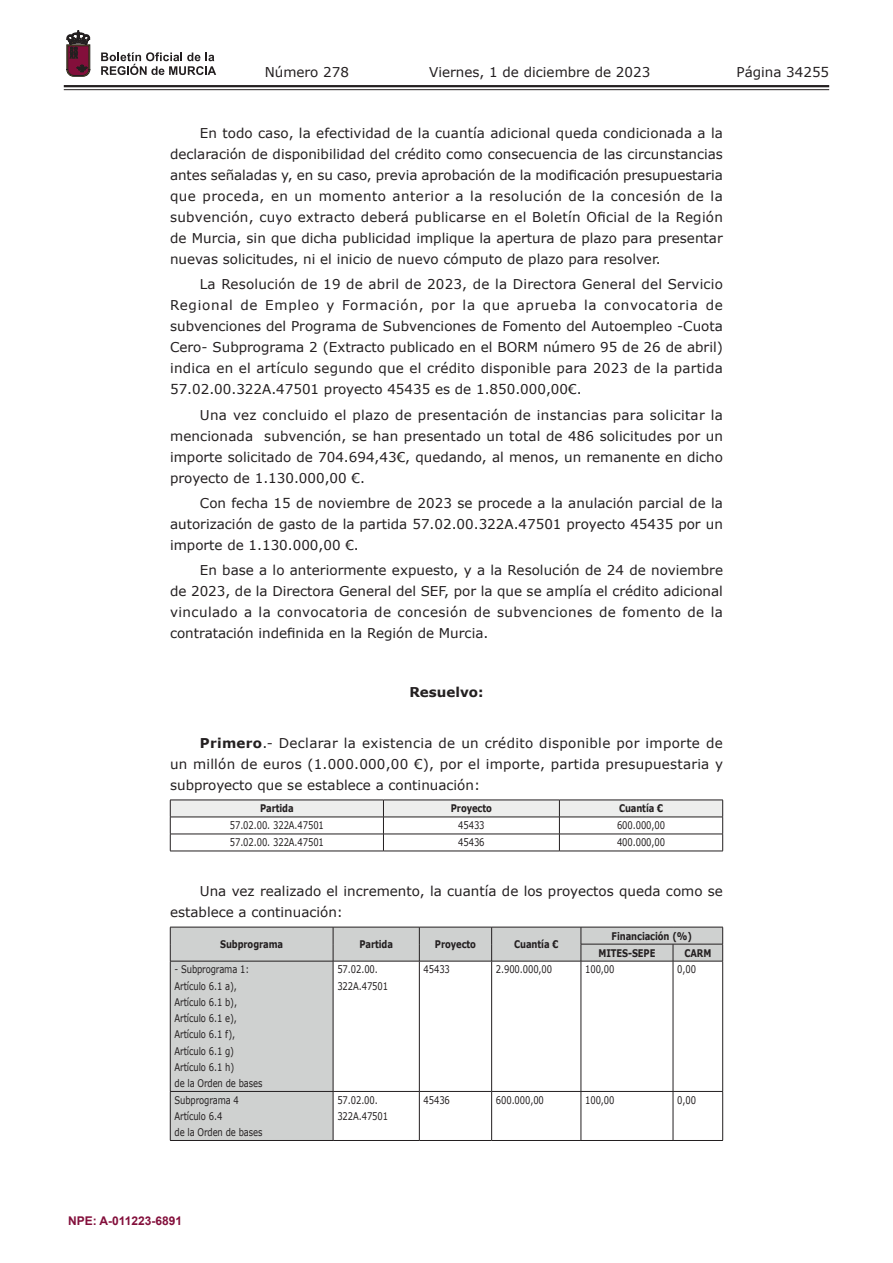
<style>
.page{position:relative;width:893px;height:1263px;background:#fff}
.page>*{position:absolute;margin:0;border:0;box-sizing:border-box;transform-origin:0 0}
.t1{font:13.5px/21px "Verdana";color:#231f20;text-align:justify}
.t2{font:700 13.5px "Verdana";color:#231f20}
.t3{font:700 12px "Arial";color:#830f3b}
.t4{font:10.5px/16.2px "Verdana";letter-spacing:-.01em;color:#231f20;scale:.8 1}
.t5{font:700 10.5px/17px "Verdana";letter-spacing:-.01em;color:#231f20;scale:.8 1}
.s1{font-weight:700}
</style>
<div class="page">
<hr style="left:64px;top:85px;width:765px;height:2px;background:#231f20">
<hr style="left:64px;top:89px;width:765px;height:1px;background:#231f20">
<svg style="left:101px;top:52px;width:115px;height:23px"></svg>
<svg style="left:67px;top:31px;width:23px;height:45px"></svg>
<hr style="left:170px;top:851px;width:213px;height:1px;background:#231f20">
<hr style="left:383px;top:851px;width:176px;height:1px;background:#231f20">
<hr style="left:559px;top:851px;width:164px;height:1px;background:#231f20">
<svg style="left:170px;top:800px;width:553px;height:51px"></svg>
<svg style="left:171px;top:928px;width:551px;height:212px;fill:#cfd1d0"></svg>
<svg style="left:334px;top:962px;width:388px;height:129px"></svg>
<hr style="left:170px;top:927px;width:163px;height:1px;background:#231f20">
<svg style="left:170px;top:927px;width:1px;height:34px"></svg>
<hr style="left:333px;top:927px;width:86px;height:1px;background:#231f20">
<svg style="left:333px;top:927px;width:1px;height:34px"></svg>
<hr style="left:419px;top:927px;width:73px;height:1px;background:#231f20">
<svg style="left:419px;top:927px;width:1px;height:34px"></svg>
<hr style="left:492px;top:927px;width:89px;height:1px;background:#231f20">
<svg style="left:491px;top:927px;width:1px;height:34px"></svg>
<hr style="left:581px;top:927px;width:92px;height:1px;background:#231f20">
<hr style="left:673px;top:927px;width:50px;height:1px;background:#231f20">
<hr style="left:581px;top:944px;width:92px;height:1px;background:#231f20">
<svg style="left:581px;top:927px;width:1px;height:34px"></svg>
<hr style="left:673px;top:944px;width:50px;height:1px;background:#231f20">
<svg style="left:673px;top:944px;width:1px;height:17px"></svg>
<svg style="left:722px;top:927px;width:1px;height:34px"></svg>
<hr style="left:170px;top:961px;width:163px;height:1px;background:#231f20">
<hr style="left:170px;top:961px;width:1px;height:130px;background:#231f20">
<hr style="left:333px;top:961px;width:86px;height:1px;background:#231f20">
<hr style="left:333px;top:961px;width:1px;height:130px;background:#231f20">
<hr style="left:419px;top:961px;width:73px;height:1px;background:#231f20">
<hr style="left:419px;top:961px;width:1px;height:130px;background:#231f20">
<hr style="left:492px;top:961px;width:89px;height:1px;background:#231f20">
<hr style="left:491px;top:961px;width:1px;height:130px;background:#231f20">
<hr style="left:581px;top:961px;width:92px;height:1px;background:#231f20">
<hr style="left:581px;top:961px;width:1px;height:130px;background:#231f20">
<hr style="left:673px;top:961px;width:50px;height:1px;background:#231f20">
<hr style="left:673px;top:961px;width:1px;height:130px;background:#231f20">
<hr style="left:722px;top:961px;width:1px;height:130px;background:#231f20">
<hr style="left:170px;top:1091px;width:163px;height:1px;background:#231f20">
<hr style="left:170px;top:1140px;width:163px;height:1px;background:#231f20">
<hr style="left:170px;top:1091px;width:1px;height:49px;background:#231f20">
<hr style="left:333px;top:1091px;width:86px;height:1px;background:#231f20">
<hr style="left:333px;top:1140px;width:86px;height:1px;background:#231f20">
<hr style="left:333px;top:1091px;width:1px;height:49px;background:#231f20">
<hr style="left:419px;top:1091px;width:73px;height:1px;background:#231f20">
<hr style="left:419px;top:1140px;width:73px;height:1px;background:#231f20">
<hr style="left:419px;top:1091px;width:1px;height:49px;background:#231f20">
<hr style="left:492px;top:1091px;width:89px;height:1px;background:#231f20">
<hr style="left:492px;top:1140px;width:89px;height:1px;background:#231f20">
<hr style="left:491px;top:1091px;width:1px;height:49px;background:#231f20">
<hr style="left:581px;top:1091px;width:92px;height:1px;background:#231f20">
<hr style="left:581px;top:1140px;width:92px;height:1px;background:#231f20">
<hr style="left:581px;top:1091px;width:1px;height:49px;background:#231f20">
<hr style="left:673px;top:1091px;width:50px;height:1px;background:#231f20">
<hr style="left:673px;top:1140px;width:50px;height:1px;background:#231f20">
<hr style="left:673px;top:1091px;width:1px;height:49px;background:#231f20">
<hr style="left:722px;top:1091px;width:1px;height:49px;background:#231f20">
<p class="t1" style="left:265px;top:61px;width:86px">Número 278</p>
<p class="t1" style="left:429px;top:61px;width:223px">Viernes, 1 de diciembre de 2023</p>
<p class="t1" style="left:736px;top:61px;width:94px">Página 34255</p>
<p class="t1" style="left:170px;top:122px;width:554px;text-indent:30px">En todo caso, la efectividad de la cuantía adicional queda condicionada a la declaración de disponibilidad del crédito como consecuencia de las circunstancias antes señaladas y, en su caso, previa aprobación de la modificación presupuestaria que proceda, en un momento anterior a la resolución de la concesión de la subvención, cuyo extracto deberá publicarse en el Boletín Oficial de la Región de Murcia, sin que dicha publicidad implique la apertura de plazo para presentar nuevas solicitudes, ni el inicio de nuevo cómputo de plazo para resolver.</p>
<p class="t1" style="left:170px;top:274px;width:554px;text-indent:30px">La Resolución de 19 de abril de 2023, de la Directora General del Servicio Regional de Empleo y Formación, por la que aprueba la convocatoria de subvenciones del Programa de Subvenciones de Fomento del Autoempleo -Cuota Cero- Subprograma 2 (Extracto publicado en el BORM número 95 de 26 de abril) indica en el artículo segundo que el crédito disponible para 2023 de la partida 57.02.00.322A.47501 proyecto 45435 es de 1.850.000,00€.</p>
<p class="t1" style="left:170px;top:404px;width:554px;text-indent:30px">Una vez concluido el plazo de presentación de instancias para solicitar la mencionada subvención, se han presentado un total de 486 solicitudes por un importe solicitado de 704.694,43€, quedando, al menos, un remanente en dicho proyecto de 1.130.000,00 €.</p>
<p class="t1" style="left:170px;top:492px;width:554px;text-indent:30px">Con fecha 15 de noviembre de 2023 se procede a la anulación parcial de la autorización de gasto de la partida 57.02.00.322A.47501 proyecto 45435 por un importe de 1.130.000,00 €.</p>
<p class="t1" style="left:170px;top:559px;width:554px;text-indent:30px">En base a lo anteriormente expuesto, y a la Resolución de 24 de noviembre de 2023, de la Directora General del SEF, por la que se amplía el crédito adicional vinculado a la convocatoria de concesión de subvenciones de fomento de la contratación indefinida en la Región de Murcia.</p>
<p class="t2" style="left:409px;top:683px;width:76px">Resuelvo:</p>
<p class="t1" style="left:170px;top:732px;width:554px;text-indent:30px"><span class="s1">Primero</span>.- Declarar la existencia de un crédito disponible por importe de un millón de euros (1.000.000,00 €), por el importe, partida presupuestaria y subproyecto que se establece a continuación:</p>
<p class="t5" style="left:260px;top:800px;width:44px">Partida</p>
<p class="t5" style="left:451px;top:800px;width:53px">Proyecto</p>
<p class="t5" style="left:619px;top:800px;width:57px">Cuantía €</p>
<p class="t4" style="left:230px;top:817px;width:119px">57.02.00. 322A.47501</p>
<p class="t4" style="left:458px;top:817px;width:34px">45433</p>
<p class="t4" style="left:617px;top:817px;width:62px">600.000,00</p>
<p class="t4" style="left:230px;top:834px;width:119px">57.02.00. 322A.47501</p>
<p class="t4" style="left:458px;top:834px;width:34px">45436</p>
<p class="t4" style="left:617px;top:834px;width:62px">400.000,00</p>
<p class="t1" style="left:170px;top:880px;width:554px;text-indent:30px">Una vez realizado el incremento, la cuantía de los proyectos queda como se establece a continuación:</p>
<p class="t5" style="left:220px;top:936px;width:80px">Subprograma</p>
<p class="t5" style="left:359px;top:936px;width:44px">Partida</p>
<p class="t5" style="left:435px;top:936px;width:53px">Proyecto</p>
<p class="t5" style="left:514px;top:936px;width:57px">Cuantía €</p>
<p class="t5" style="left:598px;top:927px;width:118px;text-indent:13px">Financiación (%)<br>MITES-SEPE</p>
<p class="t5" style="left:684px;top:944px;width:35px">CARM</p>
<p class="t4" style="left:175px;top:961px;width:111px">- Subprograma 1:<br>Artículo 6.1 a),<br>Artículo 6.1 b),<br>Artículo 6.1 e),<br>Artículo 6.1 f),<br>Artículo 6.1 g)<br>Artículo 6.1 h)<br>de la Orden de bases</p>
<p class="t4" style="left:337px;top:961px;width:65px">57.02.00.<br>322A.47501</p>
<p class="t4" style="left:424px;top:961px;width:34px">45433</p>
<p class="t4" style="left:496px;top:961px;width:72px">2.900.000,00</p>
<p class="t4" style="left:585px;top:961px;width:38px">100,00</p>
<p class="t4" style="left:677px;top:961px;width:25px">0,00</p>
<p class="t4" style="left:175px;top:1092px;width:111px">Subprograma 4<br>Artículo 6.4<br>de la Orden de bases</p>
<p class="t4" style="left:337px;top:1092px;width:65px">57.02.00.<br>322A.47501</p>
<p class="t4" style="left:424px;top:1092px;width:34px">45436</p>
<p class="t4" style="left:496px;top:1092px;width:62px">600.000,00</p>
<p class="t4" style="left:585px;top:1092px;width:38px">100,00</p>
<p class="t4" style="left:677px;top:1092px;width:25px">0,00</p>
<p class="t3" style="left:68px;top:1212px;width:116px">NPE: A-011223-6891</p>
</div>
